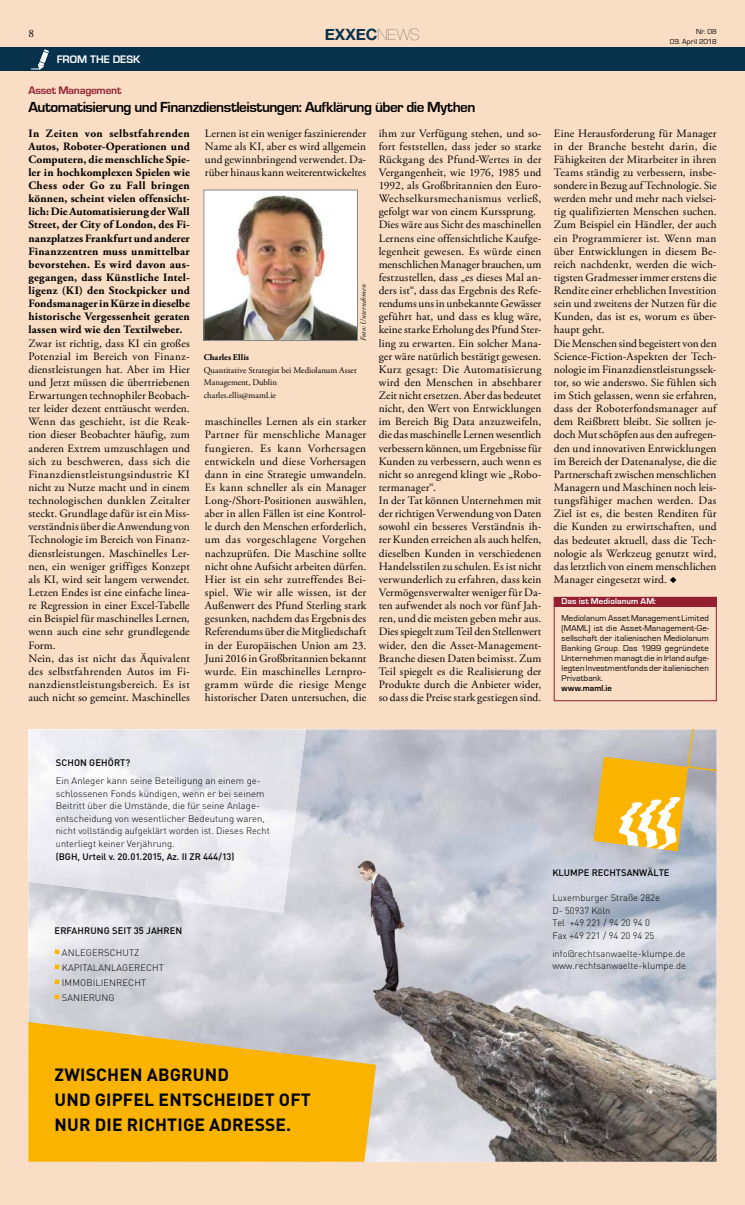
<style>
.page{position:relative;width:745px;height:1205px;background:#fff}
.page>*{position:absolute;margin:0;border:0;box-sizing:border-box;transform-origin:0 0}
.t1{font:700 17.5px/25px "DIN Pro";letter-spacing:.01em;color:#000}
.t2{font:700 15.62px "Helvetica Neue";color:#08314c}
.t3{font:700 15px "Eurostile";letter-spacing:-.035em;color:#000}
.t4{font:11.25px/13.1px "Adobe Garamond Pro";letter-spacing:.01em;color:#000}
.t5{font:700 11.25px/13.1px "Adobe Garamond Pro";letter-spacing:.02em;color:#000;text-align:justify}
.t6{font:700 11.25px "Eurostile";letter-spacing:-.02em;color:#931f2f}
.t7{font:700 11.25px "Eurostile";color:#fff}
.t8{font:300 9.38px/12.5px "DIN Pro";color:#000}
.t9{font:500 9.38px "DIN Pro";color:#000}
.t10{font:8.75px/10px "Eurostile";letter-spacing:.02em;color:#000;text-align:justify}
.t11{font:8.75px/12.5px "Adobe Garamond Pro";color:#000}
.t12{font:700 8.75px "Eurostile";letter-spacing:.015em;color:#fff}
.t13{font:700 8.75px "Adobe Garamond Pro";letter-spacing:.01em;color:#000}
.t14{font:700 8.75px "Eurostile";letter-spacing:.015em;color:#000}
.t15{font:7.5px "Eurostile";color:#000}
.t16{font:italic 7.5px "Adobe Garamond Pro";letter-spacing:.02em;color:#000}
.s1{font-weight:200;color:#575756}
</style>
<div class="page">
<div style="left:0;top:0;width:744px;height:1205px;background:#f9ddc4"></div>
<div style="left:0;top:48px;width:744px;height:23px;background:#08314c"></div>
<svg style="left:31px;top:49px;width:18px;height:21px"></svg>
<div style="left:553px;top:597px;width:163px;height:104px;border:1px solid #931f2f"></div>
<div style="left:553px;top:597px;width:163px;height:10px;background:#931f2f"></div>
<img style="left:205px;top:192px;width:150px;height:147px">
<div style="left:203px;top:190px;width:154px;height:151px;border:1px solid #878787"></div>
<img style="left:28px;top:729px;width:688px;height:433px">
<svg style="left:28px;top:1022px;width:348px;height:140px;background:#f1b721"></svg>
<img style="left:28px;top:729px;width:278px;height:184px">
<svg style="left:55px;top:949px;width:4px;height:5px"></svg>
<svg style="left:55px;top:964px;width:4px;height:5px"></svg>
<svg style="left:55px;top:979px;width:4px;height:5px"></svg>
<svg style="left:55px;top:994px;width:4px;height:5px"></svg>
<svg style="left:593px;top:729px;width:124px;height:122px;background:#d8be7c"></svg>
<p class="t4" style="left:28px;top:27px;width:7px">8</p>
<p class="t7" style="left:57px;top:53px;width:85px">FROM THE DESK</p>
<h2 class="t2" style="left:324px;top:25px;width:96px">EXXEC<span class="s1">NEWS</span></h2>
<p class="t15" style="left:695px;top:27px;width:22px">Nr. 08</p>
<p class="t15" style="left:669px;top:37px;width:48px">09. April 2018</p>
<p class="t6" style="left:28px;top:84px;width:94px">Asset Management</p>
<h3 class="t3" style="left:28px;top:98px;width:448px">Automatisierung und Finanzdienstleistungen: Aufklärung über die Mythen</h3>
<p class="t5" style="left:28px;top:127px;width:163px">In Zeiten von selbstfahrenden Autos, Roboter-Operationen und Computern, die menschliche Spie&shy;ler in hochkomplexen Spielen wie Chess oder Go zu Fall bringen können, scheint vielen offensicht&shy;lich: Die Automatisierung der Wall Street, der City of London, des Fi&shy;nanzplatzes Frankfurt und anderer Finanzzentren muss unmittelbar bevorstehen. Es wird davon aus&shy;gegangen, dass Künstliche Intel&shy;ligenz (KI) den Stockpicker und Fondsmanager in Kürze in dieselbe historische Vergessenheit geraten lassen wird wie den Textilweber.</p>
<p class="t4" style="left:28px;top:337px;width:163px">Zwar ist richtig, dass KI ein großes Potenzial im Bereich von Finanz&shy;dienstleistungen hat. Aber im Hier und Jetzt müssen die übertriebenen Erwartungen technophiler Beobach&shy;ter leider dezent enttäuscht werden.<br>Wenn das geschieht, ist die Reak&shy;tion dieser Beobachter häufig, zum anderen Extrem umzuschlagen und sich zu beschweren, dass sich die Finanzdienstleistungsindustrie KI nicht zu Nutze macht und in einem technologischen dunklen Zeitalter steckt. Grundlage dafür ist ein Miss&shy;verständnis über die Anwendung von Technologie im Bereich von Finanz&shy;dienstleistungen. Maschinelles Ler&shy;nen, ein weniger griffiges Konzept als KI, wird seit langem verwendet.<br>Letzen Endes ist eine einfache linea&shy;re Regression in einer Excel-Tabelle ein Beispiel für maschinelles Lernen, wenn auch eine sehr grundlegende Form.<br>Nein, das ist nicht das Äquivalent des selbstfahrenden Autos im Fi&shy;nanzdienstleistungsbereich. Es ist auch nicht so gemeint. Maschinelles</p>
<p class="t4" style="left:205px;top:127px;width:163px;text-align:justify">Lernen ist ein weniger faszinierender Name als KI, aber es wird allgemein und gewinnbringend verwendet. Da&shy;rüber hinaus kann weiterentwickeltes</p>
<p class="t16" style="left:358px;top:341px;width:58px;rotate:-90deg">Foto: Unternehmen</p>
<p class="t13" style="left:203px;top:352px;width:47px">Charles Ellis</p>
<p class="t11" style="left:203px;top:364px;width:154px">Quantitative Strategist bei Mediolanum Asset<br>Management, Dublin<br>charles.ellis@maml.ie</p>
<p class="t4" style="left:205px;top:416px;width:163px;text-align:justify">maschinelles Lernen als ein starker Partner für menschliche Manager fungieren. Es kann Vorhersagen entwickeln und diese Vorhersagen dann in eine Strategie umwandeln.<br>Es kann schneller als ein Manager Long-/Short-Positionen auswählen, aber in allen Fällen ist eine Kontrol&shy;le durch den Menschen erforderlich, um das vorgeschlagene Vorgehen nachzuprüfen. Die Maschine sollte nicht ohne Aufsicht arbeiten dürfen.<br>Hier ist ein sehr zutreffendes Bei&shy;spiel. Wie wir alle wissen, ist der Außenwert des Pfund Sterling stark gesunken, nachdem das Ergebnis des Referendums über die Mitgliedschaft in der Europäischen Union am 23.<br>Juni 2016 in Großbritannien bekannt wurde. Ein maschinelles Lernpro&shy;gramm würde die riesige Menge historischer Daten untersuchen, die</p>
<p class="t4" style="left:378px;top:127px;width:164px">ihm zur Verfügung stehen, und so&shy;fort feststellen, dass jeder so starke Rückgang des Pfund-Wertes in der Vergangenheit, wie 1976, 1985 und 1992, als Großbritannien den Euro-Wechselkursmechanismus verließ, gefolgt war von einem Kurssprung.<br>Dies wäre aus Sicht des maschinellen Lernens eine offensichtliche Kaufge&shy;legenheit gewesen. Es würde einen menschlichen Manager brauchen, um festzustellen, dass „es dieses Mal an&shy;ders ist“, dass das Ergebnis des Refe&shy;rendums uns in unbekannte Gewässer geführt hat, und dass es klug wäre, keine starke Erholung des Pfund Ster&shy;ling zu erwarten. Ein solcher Mana&shy;ger wäre natürlich bestätigt gewesen.<br>Kurz gesagt: Die Automatisierung wird den Menschen in absehbarer Zeit nicht ersetzen. Aber das bedeutet nicht, den Wert von Entwicklungen im Bereich Big Data anzuzweifeln, die das maschinelle Lernen wesentlich verbessern können, um Ergebnisse für Kunden zu verbessern, auch wenn es nicht so anregend klingt wie „Robo&shy;termanager“.<br>In der Tat können Unternehmen mit der richtigen Verwendung von Daten sowohl ein besseres Verständnis ih&shy;rer Kunden erreichen als auch helfen, dieselben Kunden in verschiedenen Handelsstilen zu schulen. Es ist nicht verwunderlich zu erfahren, dass kein Vermögensverwalter weniger für Da&shy;ten aufwendet als noch vor fünf Jah&shy;ren, und die meisten geben mehr aus.<br>Dies spiegelt zum Teil den Stellenwert wider, den die Asset-Management-Branche diesen Daten beimisst. Zum Teil spiegelt es die Realisierung der Produkte durch die Anbieter wider, so dass die Preise stark gestiegen sind.</p>
<p class="t4" style="left:553px;top:127px;width:164px">Eine Herausforderung für Manager in der Branche besteht darin, die Fähigkeiten der Mitarbeiter in ihren Teams ständig zu verbessern, insbe&shy;sondere in Bezug auf Technologie. Sie werden mehr und mehr nach vielsei&shy;tig qualifizierten Menschen suchen.<br>Zum Beispiel ein Händler, der auch ein Programmierer ist. Wenn man über Entwicklungen in diesem Be&shy;reich nachdenkt, werden die wich&shy;tigsten Gradmesser immer erstens die Rendite einer erheblichen Investition sein und zweitens der Nutzen für die Kunden, das ist es, worum es über&shy;haupt geht.<br>Die Menschen sind begeistert von den Science-Fiction-Aspekten der Tech&shy;nologie im Finanzdienstleistungssek&shy;tor, so wie anderswo. Sie fühlen sich im Stich gelassen, wenn sie erfahren, dass der Roboterfondsmanager auf dem Reißbrett bleibt. Sie sollten je&shy;doch Mut schöpfen aus den aufregen&shy;den und innovativen Entwicklungen im Bereich der Datenanalyse, die die Partnerschaft zwischen menschlichen Managern und Maschinen noch leis&shy;tungsfähiger machen werden. Das Ziel ist es, die besten Renditen für die Kunden zu erwirtschaften, und das bedeutet aktuell, dass die Tech&shy;nologie als Werkzeug genutzt wird, das letztlich von einem menschlichen Manager eingesetzt wird. ◆</p>
<p class="t12" style="left:561px;top:597px;width:96px">Das ist Mediolanum AM:</p>
<p class="t10" style="left:561px;top:613px;width:149px">Mediolanum Asset Management Limited (MAML) ist die Asset-Management-Ge&shy;sellschaft der italienischen Mediolanum Banking Group. Das 1999 gegründete Unternehmen managt die in Irland aufge&shy;legten Investmentfonds der italienischen Privatbank.</p>
<p class="t14" style="left:561px;top:683px;width:52px">www.maml.ie</p>
<p class="t9" style="left:56px;top:756px;width:76px">SCHON GEHÖRT?</p>
<p class="t8" style="left:56px;top:774px;width:215px">Ein Anleger kann seine Beteiligung an einem ge&shy;schlossenen Fonds kündigen, wenn er bei seinem Beitritt über die Umstände, die für seine Anlage&shy;entscheidung von wesentlicher Bedeutung waren, nicht vollständig aufgeklärt worden ist. Dieses Recht unterliegt keiner Verjährung.</p>
<p class="t9" style="left:56px;top:850px;width:180px">(BGH, Urteil v. 20.01.2015, Az. II ZR 444/13)</p>
<p class="t9" style="left:55px;top:924px;width:129px">ERFAHRUNG SEIT 35 JAHREN</p>
<p class="t8" style="left:62px;top:944px;width:103px;line-height:15px">ANLEGERSCHUTZ<br>KAPITALANLAGERECHT<br>IMMOBILIENRECHT<br>SANIERUNG</p>
<p class="t9" style="left:552px;top:866px;width:119px">KLUMPE RECHTSANWÄLTE</p>
<p class="t8" style="left:552px;top:891px;width:109px">Luxemburger Straße 282e<br>D- 50937 Köln<br>Tel +49 221 / 94 20 94 0<br>Fax +49 221 / 94 20 94 25</p>
<p class="t8" style="left:552px;top:947px;width:135px;line-height:12.1px">info@rechtsanwaelte-klumpe.de www.rechtsanwaelte-klumpe.de</p>
<h1 class="t1" style="left:55px;top:1061px;width:257px">ZWISCHEN ABGRUND<br>UND GIPFEL ENTSCHEIDET OFT<br>NUR DIE RICHTIGE ADRESSE.</h1>
</div>
